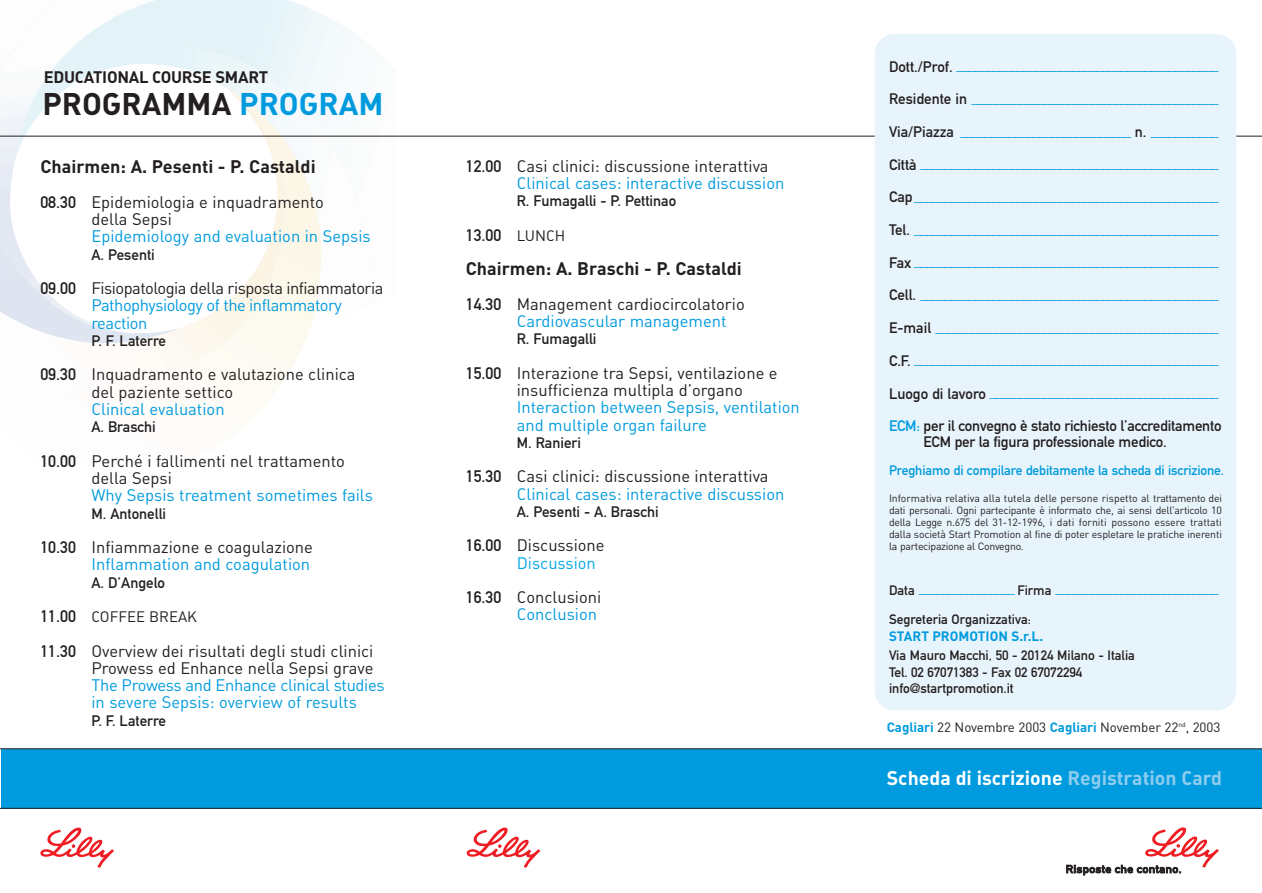
<style>
.page{position:relative;width:1262px;height:893px;background:#fff}
.page>*{position:absolute;margin:0;border:0;box-sizing:border-box;transform-origin:0 0}
.t1{font:30.9px "DIN Bold Alternate";color:#231f20}
.t2{font:19.5px "DIN Bold Alternate";color:#fff}
.t3{font:700 18px "DIN";color:#231f20}
.t4{font:16.5px/17.2px "DIN Regular Alternate";color:#231f20}
.t5{font:16.5px/17.2px "DIN Regular Alternate";color:#009bde}
.t6{font:16.5px/17.2px "DIN Regular Alternate";letter-spacing:-.03em;color:#231f20}
.t7{font:16.5px/17.2px "DIN Regular Alternate";letter-spacing:-.02em;color:#009bde}
.t8{font:16.5px "DIN Bold Alternate";letter-spacing:-.015em;color:#231f20}
.t9{font:16.5px "DIN Mittelschrift Alternate";color:#231f20}
.t10{font:15px/32.7px "DIN Mittelschrift Alternate";color:#009bde;text-align:justify}
.t11{font:15px/16.5px "DIN Mittelschrift Alternate";letter-spacing:-.005em;color:#231f20}
.t12{font:15px "DIN Regular Alternate";color:#231f20}
.t13{font:13.5px/16.5px "DIN Mittelschrift Alternate";color:#231f20}
.t14{font:13.5px "DIN Mittelschrift Alternate";letter-spacing:-.01em;color:#009bde}
.t15{font:700 13.5px "DIN";color:#009bde}
.t16{font:13.35px "DIN";letter-spacing:-.005em;color:#231f20}
.t17{font:10.5px/12px "DIN";letter-spacing:-.025em;color:#231f20;text-align:justify}
.s1{color:#009bde}
.s2{font-family:"DIN Mittelschrift Alternate"}
.s3{font-family:"DIN Mittelschrift Alternate";font-size:16.5px}
.s4{font-family:"DIN Mittelschrift Alternate";color:#231f20}
.s5{color:#231f20}
.s6{font-family:"DIN Regular Alternate";font-size:15px}
.s7{color:#00a8e3}
.s8{font-weight:700;color:#009bde}
.s9{color:#8fcdf0}
</style>
<div class="page">
<img style="left:279px;top:88px;width:42px;height:299px">
<img style="left:1px;top:88px;width:278px;height:334px">
<div style="left:1px;top:748px;width:1261px;height:60px;background:#009bde"></div>
<hr style="left:1px;top:748px;width:1261px;height:1px;background:#231f20">
<hr style="left:1px;top:136px;width:1261px;height:1px;background:#231f20">
<svg style="left:1066px;top:827px;width:152px;height:48px"></svg>
<hr style="left:1px;top:807px;width:1261px;height:1px;background:#231f20">
<svg style="left:466px;top:827px;width:74px;height:40px"></svg>
<svg style="left:40px;top:827px;width:74px;height:40px"></svg>
<div style="left:874px;top:34px;width:362px;height:676px;background:#e8f4fb;border-radius:20px"></div>
<p class="t8" style="left:44px;top:71px;width:226px">EDUCATIONAL COURSE SMART</p>
<h1 class="t1" style="left:42px;top:93px;width:342px">PROGRAMMA <span class="s1">PROGRAM</span></h1>
<p class="t3" style="left:40px;top:160px;width:277px">Chairmen: A. Pesenti - P. Castaldi</p>
<p class="t4" style="left:91px;top:195px;width:234px;text-indent:-51px"><span class="s2">08.30</span> Epidemiologia e inquadramento della Sepsi</p>
<p class="t5" style="left:91px;top:230px;width:281px">Epidemiology and evaluation in Sepsis</p>
<p class="t11" style="left:91px;top:247px;width:65px">A. Pesenti</p>
<p class="t6" style="left:91px;top:281px;width:293px;text-indent:-51px"><span class="s2">09.00</span> Fisiopatologia della risposta infiammatoria<br><span class="s1">Pathophysiology of the inflammatory reaction</span></p>
<p class="t11" style="left:91px;top:334px;width:76px">P. F. Laterre</p>
<p class="t4" style="left:91px;top:368px;width:265px;text-indent:-51px"><span class="s2">09.30</span> Inquadramento e valutazione clinica del paziente settico</p>
<p class="t5" style="left:91px;top:402px;width:135px">Clinical evaluation</p>
<p class="t11" style="left:91px;top:420px;width:66px">A. Braschi</p>
<p class="t4" style="left:91px;top:454px;width:255px;text-indent:-51px"><span class="s2">10.00</span> Perché i fallimenti nel trattamento della Sepsi</p>
<p class="t5" style="left:91px;top:488px;width:283px">Why Sepsis treatment sometimes fails</p>
<p class="t11" style="left:91px;top:506px;width:76px">M. Antonelli</p>
<p class="t4" style="left:40px;top:540px;width:274px;text-align:right"><span class="s2">10.30</span> Infiammazione e coagulazione<br><span class="s1">Inflammation and coagulation</span></p>
<p class="t11" style="left:91px;top:575px;width:75px">A. D’Angelo</p>
<p class="t12" style="left:40px;top:611px;width:158px"><span class="s3">11.00</span> COFFEE BREAK</p>
<p class="t4" style="left:40px;top:644px;width:335px;text-align:right"><span class="s2">11.30</span> Overview dei risultati degli studi clinici<br>Prowess ed Enhance nella Sepsi grave</p>
<p class="t7" style="left:91px;top:678px;width:295px">The Prowess and Enhance clinical studies in severe Sepsis: overview of results</p>
<p class="t11" style="left:91px;top:713px;width:76px">P. F. Laterre</p>
<p class="t5" style="left:517px;top:159px;width:269px;text-indent:-51px"><span class="s4">12.00</span> <span class="s5">Casi clinici: discussione interattiva<br></span>Clinical cases: interactive discussion</p>
<p class="t11" style="left:517px;top:194px;width:161px">R. Fumagalli - P. Pettinao</p>
<p class="t9" style="left:466px;top:229px;width:101px">13.00 <span class="s6">LUNCH</span></p>
<p class="t3" style="left:466px;top:262px;width:278px">Chairmen: A. Braschi - P. Castaldi</p>
<p class="t4" style="left:517px;top:297px;width:229px;text-indent:-51px"><span class="s2">14.30</span> Management cardiocircolatorio<br><span class="s1">Cardiovascular management</span></p>
<p class="t11" style="left:517px;top:332px;width:81px">R. Fumagalli</p>
<p class="t4" style="left:517px;top:366px;width:262px;text-indent:-51px"><span class="s2">15.00</span> Interazione tra Sepsi, ventilazione e insufficienza multipla d’organo</p>
<p class="t5" style="left:517px;top:400px;width:285px">Interaction between Sepsis, ventilation and multiple organ failure</p>
<p class="t11" style="left:517px;top:436px;width:66px">M. Ranieri</p>
<p class="t5" style="left:517px;top:469px;width:269px;text-indent:-51px"><span class="s4">15.30</span> <span class="s5">Casi clinici: discussione interattiva<br></span>Clinical cases: interactive discussion</p>
<p class="t11" style="left:517px;top:505px;width:143px">A. Pesenti - A. Braschi</p>
<p class="t4" style="left:517px;top:538px;width:89px;text-indent:-51px"><span class="s2">16.00</span> Discussione<br><span class="s7">Discussion</span></p>
<p class="t4" style="left:466px;top:590px;width:137px;text-align:right"><span class="s2">16.30</span> Conclusioni<br><span class="s1">Conclusion</span></p>
<p class="t10" style="left:889px;top:50px;width:331px"><span class="s5">Dott./Prof.</span> ___________________________________________ <span class="s5">Residente in</span> _________________________________________ <span class="s5">Via/Piazza</span> ____________________________ <span class="s5">n.</span> ___________ <span class="s5">Città</span> _________________________________________________ <span class="s5">Cap</span> __________________________________________________ <span class="s5">Tel.</span> __________________________________________________ <span class="s5">Fax</span> __________________________________________________ <span class="s5">Cell.</span> _________________________________________________ <span class="s5">E-mail</span> _______________________________________________ <span class="s5">C.F.</span> __________________________________________________ <span class="s5">Luogo di lavoro</span> ______________________________________</p>
<p class="t11" style="left:923px;top:418px;width:299px;text-indent:-34px"><span class="s1">ECM:</span> per il convegno è stato richiesto l’accreditamento<br>ECM per la figura professionale medico.</p>
<p class="t14" style="left:889px;top:465px;width:337px">Preghiamo di compilare debitamente la scheda di iscrizione.</p>
<p class="t17" style="left:889px;top:493px;width:334px">Informativa relativa alla tutela delle persone rispetto al trattamento dei dati personali. Ogni partecipante è informato che, ai sensi dell'articolo 10 della Legge n.675 del 31-12-1996, i dati forniti possono essere trattati dalla società Start Promotion al fine di poter espletare le pratiche inerenti la partecipazione al Convegno.</p>
<p class="t10" style="left:889px;top:573px;width:331px"><sub>Data</sub> ________________ <sub>Firma</sub> ___________________________</p>
<p class="t13" style="left:889px;top:612px;width:143px">Segreteria Organizzativa:</p>
<p class="t15" style="left:889px;top:630px;width:156px">START PROMOTION S.r.L.</p>
<p class="t13" style="left:889px;top:648px;width:247px">Via Mauro Macchi, 50 - 20124 Milano - Italia<br>Tel. 02 67071383 - Fax 02 67072294 info@startpromotion.it</p>
<p class="t16" style="left:886px;top:722px;width:335px"><span class="s8">Cagliari</span> 22 Novembre 2003 <span class="s8">Cagliari</span> November 22<sup>nd</sup>, 2003</p>
<h2 class="t2" style="left:886px;top:771px;width:337px">Scheda di iscrizione <span class="s9">Registration Card</span></h2>
</div>
